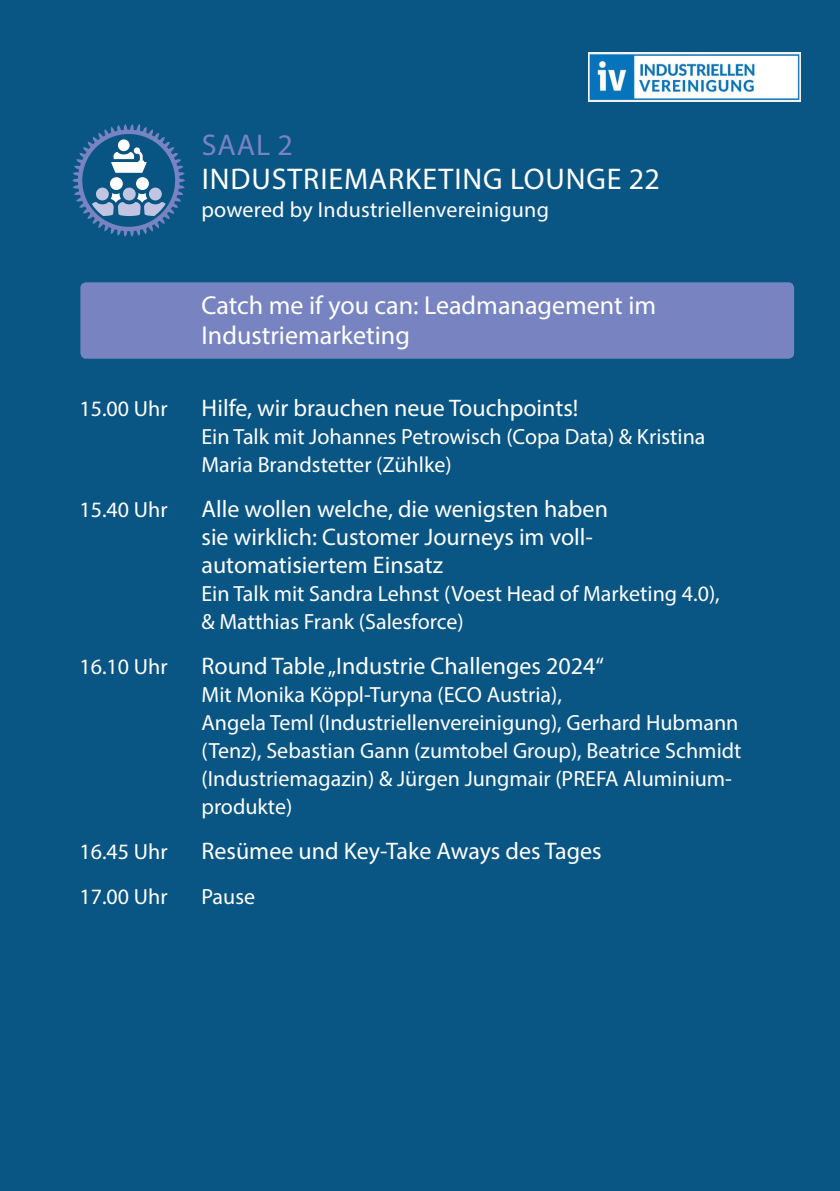
<style>
.page{position:relative;width:840px;height:1191px;background:#fff}
.page>*{position:absolute;margin:0;border:0;box-sizing:border-box;transform-origin:0 0}
.t1{font:30px "Myriad Pro";letter-spacing:.03em;color:#fff}
.t2{font:30px "Myriad Pro";color:#7884c1}
.t3{font:26px/30px "Myriad Pro";color:#fff}
.t4{font:24px/28px "Myriad Pro";color:#fff}
.t5{font:22px/28px "Myriad Pro";color:#fff}
</style>
<div class="page">
<div style="left:0;top:0;width:839px;height:1191px;background:#095584"></div>
<div style="left:80px;top:282px;width:713px;height:77px;background:#7884c1;border-radius:6px"></div>
<svg style="left:72px;top:109px;width:113px;height:208px"></svg>
<div style="left:78px;top:130px;width:101px;height:101px;border:6px solid #7884c1;border-radius:50%"></div>
<div style="left:82px;top:134px;width:93px;height:93px;border:3px solid #085482;border-radius:50%"></div>
<img style="left:588px;top:52px;width:211px;height:49px">
<h1 class="t2" style="left:202px;top:127px;width:93px">SAAL 2</h1>
<h1 class="t1" style="left:202px;top:161px;width:459px">INDUSTRIEMARKETING LOUNGE 22</h1>
<p class="t5" style="left:201px;top:195px;width:349px">powered by Industriellenvereinigung</p>
<p class="t3" style="left:201px;top:290px;width:456px">Catch me if you can: Leadmanagement im<br>Industriemarketing</p>
<p class="t5" style="left:79px;top:394px;width:90px">15.00 Uhr</p>
<p class="t4" style="left:201px;top:394px;width:378px">Hilfe, wir brauchen neue Touchpoints!</p>
<p class="t5" style="left:201px;top:422px;width:505px">Ein Talk mit Johannes Petrowisch (Copa Data) &amp; Kristina<br>Maria Brandstetter (Zühlke)</p>
<p class="t5" style="left:79px;top:495px;width:90px">15.40 Uhr</p>
<p class="t4" style="left:201px;top:495px;width:408px">Alle wollen welche, die wenigsten haben sie wirklich: Customer Journeys im voll&shy;automatisiertem Einsatz</p>
<p class="t5" style="left:201px;top:579px;width:519px">Ein Talk mit Sandra Lehnst (Voest Head of Marketing 4.0), &amp; Matthias Frank (Salesforce)</p>
<p class="t5" style="left:79px;top:652px;width:89px">16.10 Uhr</p>
<p class="t4" style="left:201px;top:652px;width:404px">Round Table „Industrie Challenges 2024“</p>
<p class="t5" style="left:201px;top:680px;width:541px">Mit Monika Köppl-Turyna (ECO Austria),<br>Angela Teml (Industriellenvereinigung), Gerhard Hubmann (Tenz), Sebastian Gann (zumtobel Group), Beatrice Schmidt (Industriemagazin) &amp; Jürgen Jungmair (PREFA Aluminium&shy;produkte)</p>
<p class="t5" style="left:79px;top:837px;width:90px">16.45 Uhr</p>
<p class="t4" style="left:201px;top:837px;width:401px">Resümee und Key-Take Aways des Tages</p>
<p class="t5" style="left:79px;top:882px;width:90px">17.00 Uhr</p>
<p class="t5" style="left:201px;top:882px;width:55px">Pause</p>
</div>
